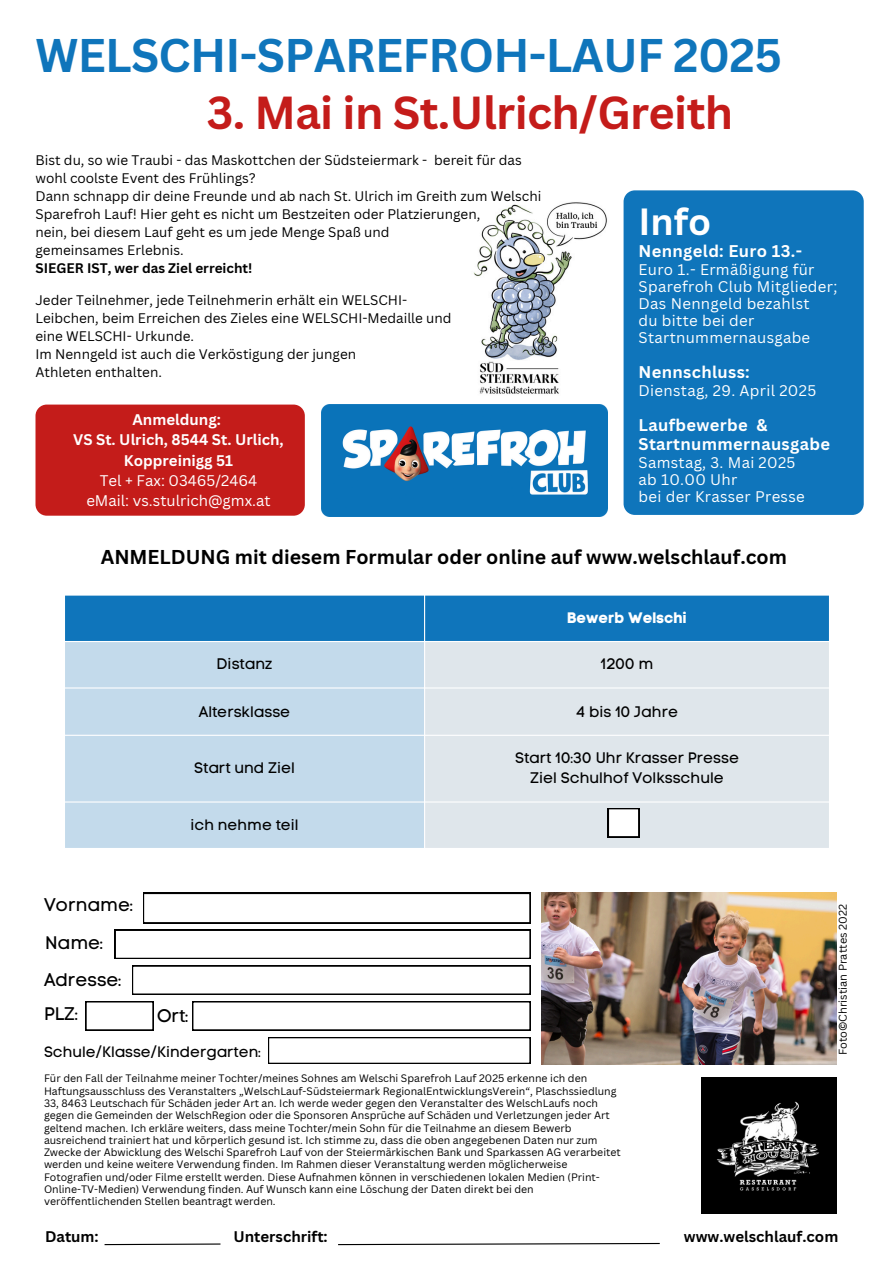
<style>
.page{position:relative;width:894px;height:1264px;background:#fff}
.page>*{position:absolute;margin:0;border:0;box-sizing:border-box;transform-origin:0 0}
.t1{font:700 45.9px "Canva Sans";letter-spacing:-.015em;color:#0f75bb}
.t2{font:700 45px "Canva Sans";letter-spacing:-.015em;color:#c41c1a}
.t3{font:700 36.9px "Canva Sans";color:#fff}
.t4{font:700 19.5px "Canva Sans";color:#000}
.t5{font:18.15px "Code Pro Normal LC";color:#000}
.t6{font:700 16.5px/19.2px "Canva Sans";letter-spacing:.02em;color:#fff}
.t7{font:15.15px "Code Pro Normal LC";color:#000}
.t8{font:15.15px "Code Pro Bold LC";color:#fff}
.t9{font:15px/17px "Canva Sans";letter-spacing:.02em;color:#fff}
.t10{font:700 15px/20.2px "Canva Sans";color:#fff;text-align:center}
.t11{font:15px "Canva Sans";color:#fff}
.t12{font:15px "Code Pro Normal LC";color:#000}
.t13{font:700 15px "Canva Sans";color:#000}
.t14{font:13.5px/18px "Canva Sans";color:#000}
.t15{font:700 13.5px "Canva Sans";color:#000}
.t16{font:10.95px "Canva Sans";color:#000}
.t17{font:10.5px/12.3px "Canva Sans";color:#000}
</style>
<div class="page">
<div style="left:65px;top:595px;width:763px;height:46px;background:#0f75bb"></div>
<div style="left:65px;top:642px;width:359px;height:206px;background:#c3daeb"></div>
<div style="left:425px;top:642px;width:403px;height:206px;background:#dfe6eb"></div>
<img style="left:412px;top:202px;width:196px;height:261px">
<div style="left:623px;top:190px;width:240px;height:325px;background:#0f75bb"></div>
<svg style="left:338px;top:1242px;width:322px;height:3px"></svg>
<img style="left:321px;top:405px;width:286px;height:111px">
<svg style="left:86px;top:1001px;width:67px;height:29px"></svg>
<svg style="left:268px;top:1037px;width:262px;height:26px"></svg>
<svg style="left:192px;top:1001px;width:338px;height:29px"></svg>
<svg style="left:115px;top:929px;width:415px;height:29px"></svg>
<svg style="left:143px;top:893px;width:387px;height:30px"></svg>
<svg style="left:607px;top:808px;width:32px;height:29px"></svg>
<svg style="left:104px;top:1243px;width:117px;height:2px"></svg>
<svg style="left:132px;top:965px;width:398px;height:29px"></svg>
<img style="left:541px;top:893px;width:295px;height:171px">
<img style="left:701px;top:1077px;width:135px;height:136px">
<div style="left:35px;top:404px;width:269px;height:111px;background:#c41c1a;border-radius:11px"></div>
<p class="t1" style="left:35px;top:23px;width:747px">WELSCHI-SPAREFROH-LAUF 2025</p>
<h5 class="t2" style="left:207px;top:81px;width:527px">3. Mai in St.Ulrich/Greith</h5>
<p class="t14" style="left:35px;top:150px;width:487px">Bist du, so wie Traubi - das Maskottchen der Südsteiermark - bereit für das wohl coolste Event des Frühlings?</p>
<p class="t14" style="left:35px;top:186px;width:507px">Dann schnapp dir deine Freunde und ab nach St. Ulrich im Greith zum Welschi<br>Sparefroh Lauf! Hier geht es nicht um Bestzeiten oder Platzierungen,</p>
<p class="t14" style="left:35px;top:222px;width:355px">nein, bei diesem Lauf geht es um jede Menge Spaß und</p>
<h6 class="t14" style="left:35px;top:240px;width:150px">gemeinsames Erlebnis.</h6>
<h6 class="t15" style="left:35px;top:258px;width:218px">SIEGER IST, wer das Ziel erreicht!</h6>
<h6 class="t14" style="left:35px;top:291px;width:417px">Jeder Teilnehmer, jede Teilnehmerin erhält ein WELSCHI-<br>Leibchen, beim Erreichen des Zieles eine WELSCHI-Medaille und</h6>
<h4 class="t14" style="left:35px;top:327px;width:160px">eine WELSCHI- Urkunde.</h4>
<h6 class="t14" style="left:35px;top:345px;width:322px">Im Nenngeld ist auch die Verköstigung der jungen</h6>
<p class="t14" style="left:35px;top:363px;width:128px">Athleten enthalten.</p>
<p class="t10" style="left:132px;top:409px;width:90px">Anmeldung:</p>
<p class="t10" style="left:73px;top:429px;width:212px">VS St. Ulrich, 8544 St. Urlich,<br>Koppreinigg 51</p>
<p class="t11" style="left:100px;top:470px;width:159px">Tel + Fax: 03465/2464</p>
<p class="t11" style="left:86px;top:490px;width:186px">eMail: vs.stulrich@gmx.at</p>
<p class="t3" style="left:638px;top:196px;width:74px">Info</p>
<p class="t6" style="left:638px;top:241px;width:165px">Nenngeld: Euro 13.-</p>
<p class="t9" style="left:638px;top:261px;width:200px">Euro 1.- Ermäßigung für<br>Sparefroh Club Mitglieder;</p>
<p class="t9" style="left:638px;top:295px;width:173px">Das Nenngeld bezahlst</p>
<p class="t9" style="left:638px;top:311px;width:173px">du bitte bei der<br>Startnummernausgabe</p>
<p class="t6" style="left:638px;top:361px;width:113px">Nennschluss:</p>
<p class="t9" style="left:638px;top:381px;width:179px">Dienstag, 29. April 2025</p>
<p class="t6" style="left:638px;top:414px;width:193px">Laufbewerbe &amp;<br>Startnummernausgabe</p>
<p class="t9" style="left:638px;top:453px;width:158px">Samstag, 3. Mai 2025</p>
<p class="t9" style="left:638px;top:470px;width:100px">ab 10.00 Uhr</p>
<p class="t9" style="left:638px;top:487px;width:168px">bei der Krasser Presse</p>
<p class="t4" style="left:101px;top:543px;width:687px">ANMELDUNG mit diesem Formular oder online auf www.welschlauf.com</p>
<h1 class="t8" style="left:567px;top:608px;width:121px">Bewerb Welschi</h1>
<h2 class="t7" style="left:216px;top:654px;width:57px">Distanz</h2>
<p class="t7" style="left:600px;top:654px;width:54px">1200 m</p>
<p class="t7" style="left:199px;top:702px;width:93px">Altersklasse</p>
<p class="t7" style="left:576px;top:702px;width:103px">4 bis 10 Jahre</p>
<p class="t7" style="left:194px;top:758px;width:102px">Start und Ziel</p>
<h3 class="t12" style="left:190px;top:815px;width:109px">ich nehme teil</h3>
<p class="t5" style="left:44px;top:893px;width:91px">Vorname:</p>
<p class="t5" style="left:45px;top:931px;width:60px">Name:</p>
<p class="t5" style="left:44px;top:969px;width:79px">Adresse:</p>
<p class="t5" style="left:44px;top:1003px;width:36px">PLZ:</p>
<p class="t5" style="left:157px;top:1004px;width:33px">Ort:</p>
<p class="t12" style="left:44px;top:1042px;width:218px">Schule/Klasse/Kindergarten:</p>
<p class="t7" style="left:515px;top:748px;width:225px">Start 10:30 Uhr Krasser Presse</p>
<p class="t7" style="left:530px;top:768px;width:195px">Ziel Schulhof Volksschule</p>
<p class="t17" style="left:44px;top:1072px;width:578px">Fü r den Fall der Teilnahme meiner Tochter/meines Sohnes am Welschi Sparefroh Lauf 2025 erkenne ich den Haftungsausschluss des Veranstalters „WelschLauf-Sü dsteiermark RegionalEntwicklungsVerein“, Plaschssiedlung 33, 8463 Leutschach fü r Schäden jeder Art an. Ich werde weder gegen den Veranstalter des WelschLaufs noch gegen die Gemeinden der WelschRegion oder die Sponsoren Ansprüche auf Schäden und Verletzungen jeder Art geltend machen. Ich erkläre weiters, dass meine Tochter/mein Sohn fü r die Teilnahme an diesem Bewerb ausreichend trainiert hat und körperlich gesund ist. Ich stimme zu, dass die oben angegebenen Daten nur zum Zwecke der Abwicklung des Welschi Sparefroh Lauf von der Steiermärkischen Bank und Sparkassen AG verarbeitet werden und keine weitere Verwendung finden. Im Rahmen dieser Veranstaltung werden möglicherweise Fotografien und/oder Filme erstellt werden. Diese Aufnahmen können in verschiedenen lokalen Medien (Print-Online-TV-Medien) Verwendung finden. Auf Wunsch kann eine Löschung der Daten direkt bei den veröffentlichenden Stellen beantragt werden.</p>
<p class="t16" style="left:835px;top:1055px;width:152px;rotate:-90deg">Foto©Christian Prattes 2022</p>
<p class="t13" style="left:45px;top:1225px;width:55px">Datum:</p>
<p class="t13" style="left:233px;top:1225px;width:96px">Unterschrift:</p>
<p class="t13" style="left:683px;top:1225px;width:156px">www.welschlauf.com</p>
</div>
